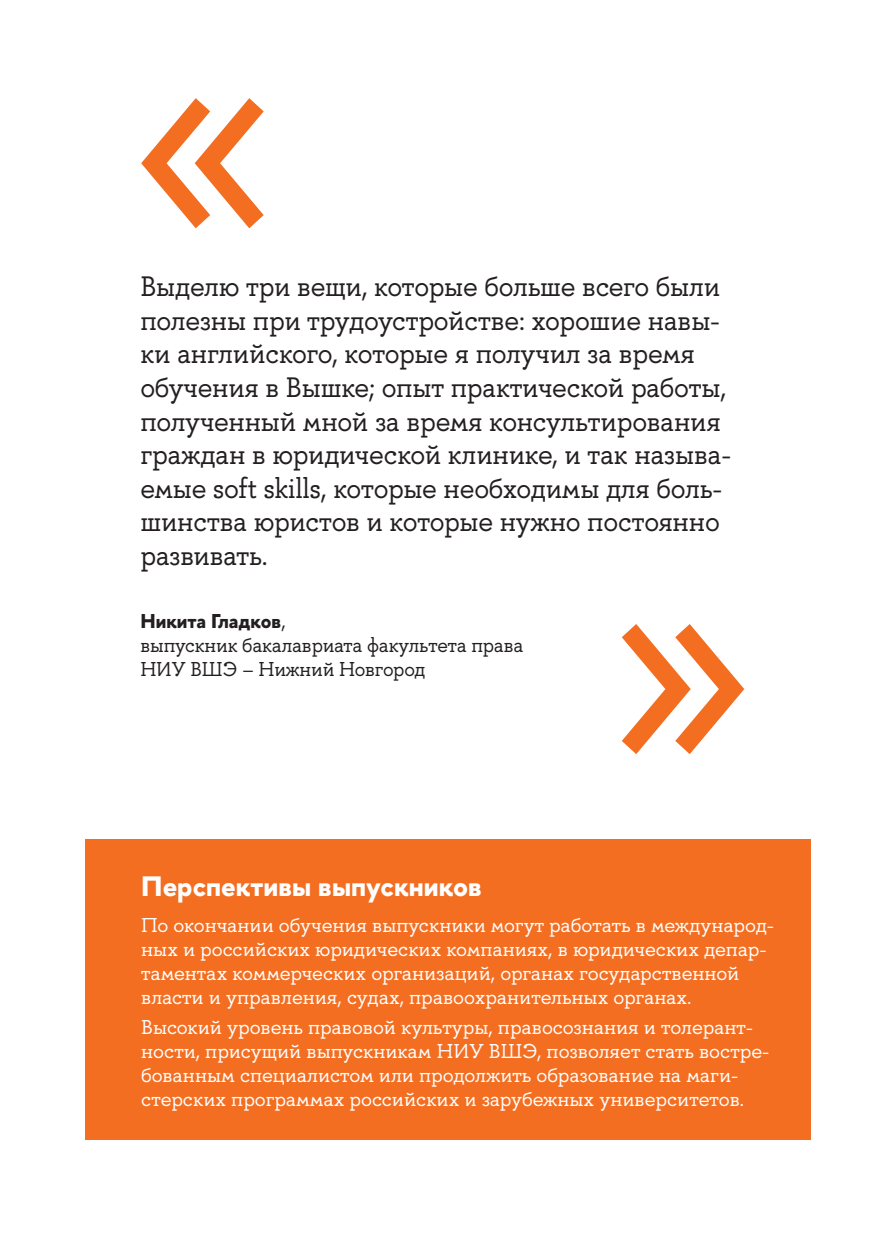
<style>
.page{position:relative;width:896px;height:1248px;background:#fff}
.page>*{position:absolute;margin:0;border:0;box-sizing:border-box;transform-origin:0 0}
.t1{font:28px/33.6px "HSE Slab";letter-spacing:-.005em;color:#231f20}
.t2{font:700 28px "HSE Sans";color:#fff}
.t3{font:20px/24px "HSE Slab";color:#fff}
.t4{font:20px/24px "HSE Slab";letter-spacing:-.005em;color:#231f20}
.t5{font:700 20px "HSE Sans";color:#231f20}
.s1{font-family:"HSE Slab";font-weight:400}
</style>
<div class="page">
<div style="left:85px;top:839px;width:726px;height:301px;background:#f36e21"></div>
<svg style="left:141px;top:98px;width:123px;height:130px"></svg>
<svg style="left:622px;top:624px;width:122px;height:130px"></svg>
<p class="t1" style="left:140px;top:270px;width:592px">Выделю три вещи, которые больше всего были полезны при трудоустройстве: хорошие навы&shy;ки английского, которые я получил за время обучения в Вышке; опыт практической работы, полученный мной за время консультирования граждан в юридической клинике, и так называ&shy;емые soft skills, которые необходимы для боль&shy;шинства юристов и которые нужно постоянно развивать.</p>
<p class="t5" style="left:140px;top:608px;width:147px">Никита Гладков<span class="s1">,</span></p>
<p class="t4" style="left:140px;top:633px;width:385px">выпускник бакалавриата факультета права<br>НИУ ВШЭ – Нижний Новгород</p>
<h1 class="t2" style="left:141px;top:867px;width:342px">Перспективы выпускников</h1>
<p class="t3" style="left:141px;top:912px;width:634px">По окончании обучения выпускники могут работать в международ&shy;ных и российских юридических компаниях, в юридических депар&shy;таментах коммерческих организаций, органах государственной власти и управления, судах, правоохранительных органах.</p>
<p class="t3" style="left:141px;top:1014px;width:630px">Высокий уровень правовой культуры, правосознания и толерант&shy;ности, присущий выпускникам НИУ ВШЭ, позволяет стать востре&shy;бованным специалистом или продолжить образование на маги&shy;стерских программах российских и зарубежных университетов.</p>
</div>
